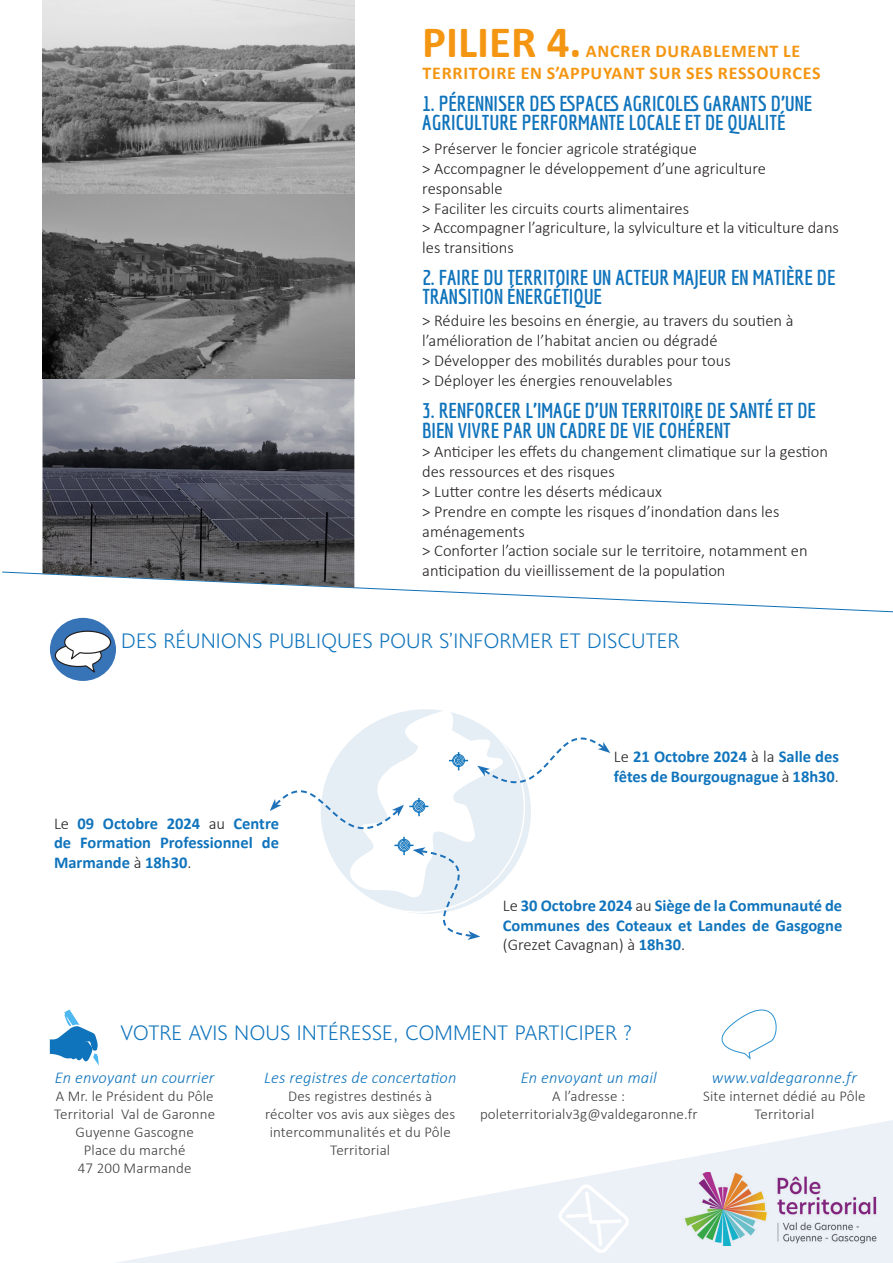
<style>
.page{position:relative;width:893px;height:1263px;background:#fff}
.page>*{position:absolute;margin:0;border:0;box-sizing:border-box;transform-origin:0 0}
.t1{font:700 45px "Calibri";color:#f49612}
._00_SousTitre{font:700 21px/19.5px "Economica";color:#1074bc}
.TEXTE{font:300 21px "Joanna Sans Nova";color:#1074bc}
.t2{font:700 18px/21.6px "Calibri";letter-spacing:.04em;color:#f49612}
.t3{font:300 16.5px/19.8px "Calibri";color:#231f20}
.t4{font:700 16.5px/19.8px "Calibri";color:#1074bc;text-align:justify}
.TEXTE-2{font:italic 300 16.5px "Calibri";letter-spacing:.01em;color:#1074bc}
.TEXTE-3{font:300 15px/18px "Calibri";letter-spacing:.01em;color:#3e3e3f;text-align:center}
.s1{font-weight:300;color:#231f20}
</style>
<div class="page">
<svg style="left:116px;top:1120px;width:777px;height:143px"></svg>
<svg style="left:558px;top:1183px;width:72px;height:71px"></svg>
<svg style="left:50px;top:1009px;width:49px;height:56px"></svg>
<svg style="left:721px;top:1009px;width:56px;height:50px"></svg>
<svg style="left:2px;top:571px;width:891px;height:42px"></svg>
<img style="left:43px;top:193px;width:311px;height:394px">
<img style="left:43px;top:0;width:311px;height:193px">
<img style="left:674px;top:1172px;width:208px;height:74px">
<svg style="left:48px;top:616px;width:70px;height:67px"></svg>
<div style="left:45px;top:613px;width:76px;height:72px;border:4px solid #fff;border-radius:50%"></div>
<svg style="left:54px;top:630px;width:58px;height:43px"></svg>
<svg style="left:270px;top:709px;width:340px;height:231px"></svg>
<p class="t1" style="left:422px;top:10px;width:161px">PILIER 4.</p>
<p class="t2" style="left:423px;top:40px;width:399px;text-indent:163px">ANCRER DURABLEMENT LE<br>TERRITOIRE EN S’APPUYANT SUR SES RESSOURCES</p>
<p class="_00_SousTitre" style="left:422px;top:93px;width:392px">1. PÉRENNISER DES ESPACES AGRICOLES GARANTS D’UNE<br>AGRICULTURE PERFORMANTE LOCALE ET DE QUALITÉ</p>
<p class="t3" style="left:422px;top:139px;width:276px">&gt; Préserver le foncier agricole stratégique</p>
<p class="t3" style="left:422px;top:158px;width:345px">&gt; Accompagner le développement d’une agriculture responsable</p>
<p class="t3" style="left:422px;top:198px;width:268px">&gt; Faciliter les circuits courts alimentaires</p>
<p class="t3" style="left:422px;top:218px;width:418px">&gt; Accompagner l’agriculture, la sylviculture et la viticulture dans les transitions</p>
<p class="_00_SousTitre" style="left:422px;top:267px;width:415px">2. FAIRE DU TERRITOIRE UN ACTEUR MAJEUR EN MATIÈRE DE<br>TRANSITION ÉNERGÉTIQUE</p>
<p class="t3" style="left:422px;top:311px;width:373px">&gt; Réduire les besoins en énergie, au travers du soutien à l’amélioration de l’habitat ancien ou dégradé</p>
<p class="t3" style="left:422px;top:350px;width:310px">&gt; Développer des mobilités durables pour tous</p>
<p class="t3" style="left:422px;top:370px;width:252px">&gt; Déployer les énergies renouvelables</p>
<p class="_00_SousTitre" style="left:422px;top:401px;width:395px">3. RENFORCER L’IMAGE D’UN TERRITOIRE DE SANTÉ ET DE<br>BIEN VIVRE PAR UN CADRE DE VIE COHÉRENT</p>
<p class="t3" style="left:422px;top:442px;width:407px">&gt; Anticiper les effets du changement climatique sur la gestion des ressources et des risques</p>
<p class="t3" style="left:422px;top:481px;width:241px">&gt; Lutter contre les déserts médicaux</p>
<p class="t3" style="left:422px;top:501px;width:359px">&gt; Prendre en compte les risques d’inondation dans les aménagements</p>
<p class="t3" style="left:422px;top:541px;width:387px">&gt; Conforter l’action sociale sur le territoire, notamment en anticipation du vieillissement de la population</p>
<p class="TEXTE" style="left:121px;top:626px;width:560px">DES RÉUNIONS PUBLIQUES POUR S’INFORMER ET DISCUTER</p>
<p class="t4" style="left:54px;top:813px;width:227px"><span class="s1">Le</span> 09 Octobre 2024 <span class="s1">au</span> Centre de Formation Professionnel de Marmande <span class="s1">à</span> 18h30<span class="s1">.</span></p>
<p class="t4" style="left:614px;top:746px;width:227px"><span class="s1">Le</span> 21 Octobre 2024 <span class="s1">à la</span> Salle des fêtes de Bourgougnague <span class="s1">à</span> 18h30<span class="s1">.</span></p>
<p class="t4" style="left:503px;top:895px;width:341px"><span class="s1">Le</span> 30 Octobre 2024 <span class="s1">au</span> Siège de la Communauté de Communes des Coteaux et Landes de Gasgogne <span class="s1">(Grezet Cavagnan) à</span> 18h30<span class="s1">.</span></p>
<p class="TEXTE" style="left:121px;top:1018px;width:513px">VOTRE AVIS NOUS INTÉRESSE, COMMENT PARTICIPER ?</p>
<p class="TEXTE-2" style="left:55px;top:1067px;width:161px">En envoyant un courrier</p>
<p class="TEXTE-3" style="left:54px;top:1087px;width:163px">A Mr. le Président du Pôle<br>Territorial Val de Garonne<br>Guyenne Gascogne</p>
<p class="TEXTE-3" style="left:84px;top:1141px;width:103px">Place du marché</p>
<p class="TEXTE-3" style="left:78px;top:1159px;width:115px">47 200 Marmande</p>
<p class="TEXTE-2" style="left:264px;top:1067px;width:194px">Les registres de concertation</p>
<p class="TEXTE-3" style="left:265px;top:1087px;width:192px">Des registres destinés à récolter vos avis aux sièges des intercommunalités et du Pôle<br>Territorial</p>
<p class="TEXTE-2" style="left:712px;top:1067px;width:147px">www.valdegaronne.fr</p>
<p class="TEXTE-3" style="left:703px;top:1087px;width:164px">Site internet dédié au Pôle<br>Territorial</p>
<p class="TEXTE-2" style="left:521px;top:1067px;width:138px">En envoyant un mail</p>
<p class="TEXTE-3" style="left:552px;top:1087px;width:75px">A l’adresse :</p>
<p class="TEXTE-3" style="left:480px;top:1105px;width:219px">poleterritorialv3g@valdegaronne.fr</p>
</div>
